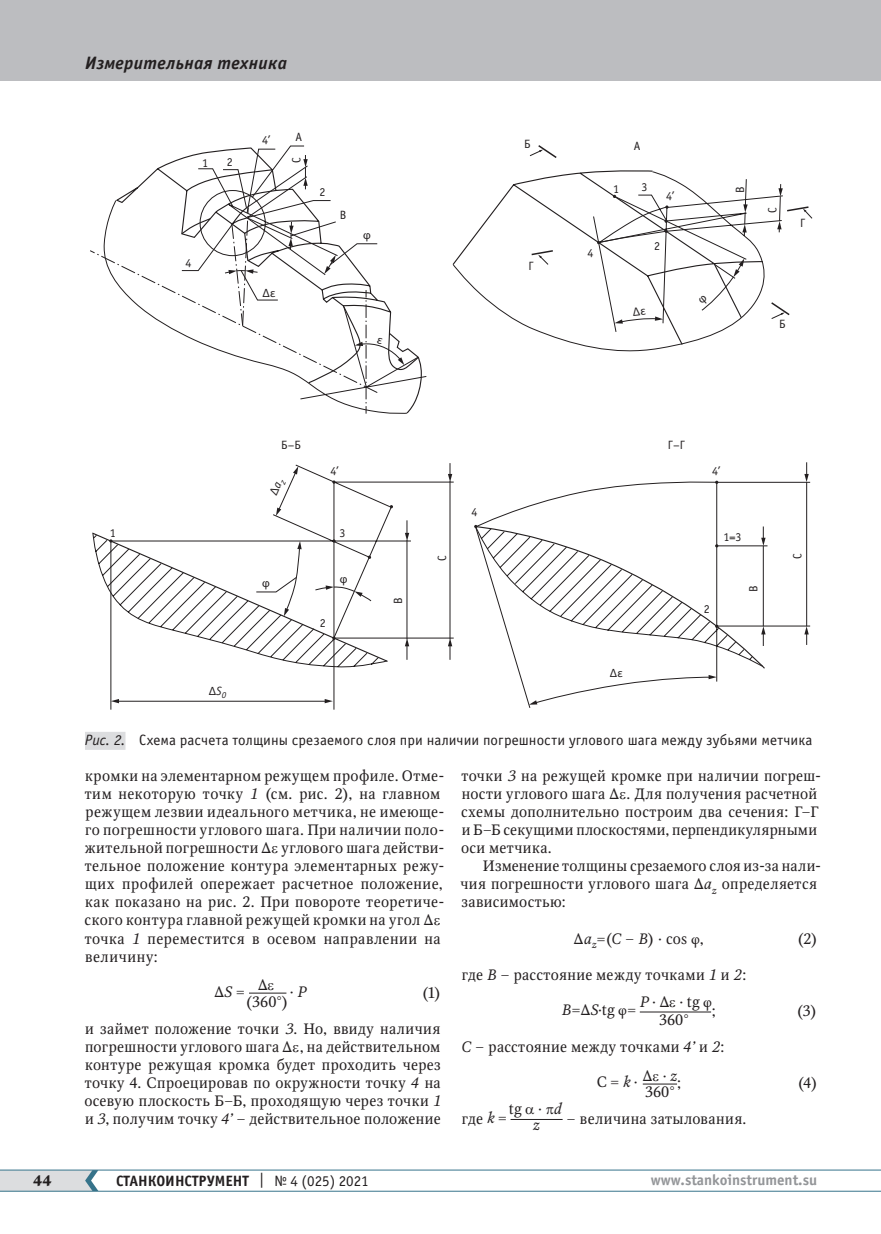
<style>
.page{position:relative;width:881px;height:1234px;background:#fff}
.page>*{position:absolute;margin:0;border:0;box-sizing:border-box;transform-origin:0 0}
.t1{font:italic 700 18px "Officina Sans C";letter-spacing:.015em;color:#231f20}
.t2{font:15px/18px "Octava";letter-spacing:.025em;color:#231f20}
.t3{font:15px "Officina Sans C";letter-spacing:.005em;color:#231f20}
.t4{font:700 15px "Officina Sans C";color:#231f20}
.t5{font:700 15px "Officina Sans C";color:#939598}
.t6{font:700 15px "Octava";color:#231f20}
.t7{font:12px "Officina Sans C";color:#231f20}
.t8{font:12px "Myriad Pro";color:#231f20}
.s1{font-family:"Officina Sans C";font-style:italic}
.s2{font-style:italic}
.s3{font-family:"Minion Pro"}
.s4{font-weight:400}
</style>
<div class="page">
<hr style="left:0;top:1190px;width:880px;height:1px;background:#36738a">
<hr style="left:0;top:1169px;width:880px;height:1px;background:#36738a">
<svg style="left:0;top:1169px;width:98px;height:21px;background:#ccd4d8"></svg>
<div style="left:0;top:0;width:880px;height:81px;background:#bcbdc0"></div>
<hr style="left:249px;top:992px;width:37px;height:1px;background:#231f20">
<hr style="left:639px;top:1011px;width:71px;height:1px;background:#231f20">
<hr style="left:642px;top:1083px;width:34px;height:1px;background:#231f20">
<hr style="left:510px;top:1118px;width:52px;height:1px;background:#231f20">
<svg style="left:112px;top:200px;width:315px;height:213px"></svg>
<svg style="left:90px;top:207px;width:91px;height:186px"></svg>
<svg style="left:452px;top:171px;width:282px;height:181px"></svg>
<svg style="left:529px;top:145px;width:28px;height:13px"></svg>
<svg style="left:92px;top:480px;width:717px;height:189px"></svg>
<svg style="left:760px;top:626px;width:5px;height:8px"></svg>
<hr style="left:762px;top:545px;width:1px;height:81px;background:#231f20">
<svg style="left:760px;top:526px;width:5px;height:19px"></svg>
<svg style="left:804px;top:462px;width:4px;height:20px"></svg>
<hr style="left:806px;top:482px;width:1px;height:144px;background:#231f20">
<svg style="left:804px;top:626px;width:4px;height:18px"></svg>
<svg style="left:474px;top:525px;width:244px;height:183px"></svg>
<hr style="left:110px;top:540px;width:1px;height:169px;background:#231f20">
<hr style="left:333px;top:482px;width:1px;height:227px;background:#231f20">
<svg style="left:447px;top:641px;width:5px;height:18px"></svg>
<svg style="left:404px;top:641px;width:5px;height:18px"></svg>
<svg style="left:111px;top:464px;width:343px;height:177px"></svg>
<svg style="left:276px;top:507px;width:5px;height:9px"></svg>
<svg style="left:293px;top:466px;width:5px;height:8px"></svg>
<svg style="left:109px;top:539px;width:262px;height:164px"></svg>
<div style="left:85px;top:731px;width:40px;height:18px;background:#dcdddf"></div>
<svg style="left:181px;top:145px;width:223px;height:268px"></svg>
<svg style="left:529px;top:178px;width:283px;height:146px"></svg>
<svg style="left:269px;top:479px;width:17px;height:16px"></svg>
<p class="t1" style="left:85px;top:53px;width:203px">Измерительная техника</p>
<p class="t7" style="left:202px;top:156px;width:7px">1</p>
<p class="t7" style="left:226px;top:155px;width:7px">2</p>
<p class="t7" style="left:185px;top:256px;width:7px">4</p>
<p class="t7" style="left:262px;top:134px;width:10px">4’</p>
<p class="t7" style="left:295px;top:130px;width:8px">А</p>
<p class="t7" style="left:290px;top:163px;width:7px;rotate:-90deg">С</p>
<p class="t7" style="left:319px;top:186px;width:7px">2</p>
<p class="t7" style="left:340px;top:208px;width:8px">В</p>
<p class="t8" style="left:363px;top:228px;width:9px">φ</p>
<p class="t8" style="left:262px;top:285px;width:14px">Δε</p>
<p class="t7" style="left:524px;top:137px;width:8px">Б</p>
<p class="t7" style="left:528px;top:259px;width:7px">Г</p>
<p class="t7" style="left:587px;top:246px;width:7px">4</p>
<p class="t7" style="left:633px;top:139px;width:8px">А</p>
<p class="t7" style="left:612px;top:182px;width:7px">1</p>
<p class="t7" style="left:641px;top:180px;width:7px">3</p>
<p class="t7" style="left:665px;top:190px;width:10px">4’</p>
<p class="t7" style="left:653px;top:239px;width:7px">2</p>
<p class="t7" style="left:733px;top:193px;width:8px;rotate:-90deg">В</p>
<p class="t7" style="left:765px;top:213px;width:7px;rotate:-90deg">С</p>
<p class="t7" style="left:800px;top:217px;width:7px">Г</p>
<p class="t7" style="left:778px;top:317px;width:8px">Б</p>
<p class="t7" style="left:281px;top:438px;width:21px">Б–Б</p>
<p class="t7" style="left:667px;top:438px;width:19px">Г–Г</p>
<p class="t7" style="left:330px;top:464px;width:10px">4’</p>
<p class="t7" style="left:712px;top:464px;width:10px">4’</p>
<p class="t7" style="left:110px;top:526px;width:7px">1</p>
<p class="t7" style="left:339px;top:526px;width:7px">3</p>
<p class="t7" style="left:471px;top:505px;width:7px">4</p>
<p class="t7" style="left:723px;top:530px;width:19px">1=3</p>
<p class="t8" style="left:262px;top:575px;width:9px">φ</p>
<p class="t7" style="left:320px;top:616px;width:7px">2</p>
<p class="t8" style="left:340px;top:571px;width:9px">φ</p>
<p class="t7" style="left:391px;top:603px;width:8px;rotate:-90deg">В</p>
<p class="t7" style="left:435px;top:561px;width:7px;rotate:-90deg">С</p>
<p class="t7" style="left:790px;top:559px;width:7px;rotate:-90deg">С</p>
<p class="t8" style="left:609px;top:665px;width:14px">Δε</p>
<p class="t7" style="left:703px;top:602px;width:7px">2</p>
<p class="t7" style="left:746px;top:591px;width:8px;rotate:-90deg">В</p>
<p class="t8" style="left:209px;top:683px;width:19px">Δ<span class="s1">S</span><sub>0</sub></p>
<p class="t3" style="left:85px;top:732px;width:728px"><span class="s2">Рис. 2.</span> Схема расчета толщины срезаемого слоя при наличии погрешности углового шага между зубьями метчика</p>
<p class="t2" style="left:84px;top:767px;width:361px">кромки на элементарном режущем профиле. Отме&shy;тим некоторую точку <span class="s2">1</span> (см. рис. 2), на главном режущем лезвии идеального метчика, не имеюще&shy;го погрешности углового шага. При наличии поло&shy;жительной погрешности Δ углового шага действи&shy;тельное положение контура элементарных режу&shy;щих профилей опережает расчетное положение, как показано на рис. 2. При повороте теоретиче&shy;ского контура главной режущей кромки на угол Δ точка <span class="s2">1</span> переместится в осевом направлении на величину:</p>
<p class="t2" style="left:214px;top:982px;width:32px">∆<span class="s2">S</span> =</p>
<p class="t2" style="left:290px;top:982px;width:18px">· <span class="s2">P</span></p>
<p class="t2" style="left:246px;top:976px;width:44px;line-height:16.8px;text-align:center">∆ (360°)</p>
<p class="t2" style="left:422px;top:983px;width:20px">(1)</p>
<p class="t2" style="left:84px;top:1019px;width:358px;text-align:justify">и займет положение точки <span class="s2">3</span>. Но, ввиду наличия погрешности углового шага Δ , на действительном контуре режущая кромка будет проходить через точку 4. Спроецировав по окружности точку <span class="s2">4</span> на осевую плоскость Б–Б, проходящую через точки <span class="s2">1 </span>и <span class="s2">3</span>, получим точку <span class="s2">4’</span> – действительное положение</p>
<p class="t2" style="left:461px;top:767px;width:361px">точки <span class="s2">3</span> на режущей кромке при наличии погреш&shy;ности углового шага Δ . Для получения расчетной схемы дополнительно построим два сечения: Г–Г и Б–Б секущими плоскостями, перпендикулярными оси метчика.</p>
<p class="t2" style="left:460px;top:857px;width:362px;text-indent:22px">Изменение толщины срезаемого слоя из-за нали&shy;чия погрешности углового шага Δ<span class="s2">a</span><sub>z</sub> определяется зависимостью:</p>
<p class="t2" style="left:573px;top:929px;width:131px">Δ<span class="s2">a</span><sub>z</sub>=(<span class="s2">C</span> – <span class="s2">B</span>) ⋅ cos <span class="s3">φ</span>,</p>
<p class="t2" style="left:797px;top:929px;width:21px">(2)</p>
<p class="t2" style="left:461px;top:965px;width:286px">где <span class="s2">В</span> – расстояние между точками <span class="s2">1</span> и <span class="s2">2</span>:</p>
<p class="t2" style="left:658px;top:1010px;width:31px">360°</p>
<p class="t2" style="left:639px;top:992px;width:74px"><span class="s2">P</span> · ∆ · tg<span class="s3">φ</span></p>
<p class="t2" style="left:711px;top:1001px;width:5px">;</p>
<p class="t2" style="left:796px;top:1001px;width:21px">(3)</p>
<p class="t2" style="left:461px;top:1037px;width:265px"><span class="s2">C</span> – расстояние между точками <span class="s2">4’</span> и <span class="s2">2</span>:</p>
<p class="t2" style="left:644px;top:1082px;width:31px">360°</p>
<p class="t2" style="left:561px;top:1000px;width:76px"><span class="s2">B</span>=∆<span class="s2">S</span>·tg <span class="s3">φ</span>=</p>
<p class="t2" style="left:596px;top:1072px;width:86px">C = <span class="s2">k</span> · ∆ · <sup>z</sup>;</p>
<p class="t2" style="left:797px;top:1073px;width:21px">(4)</p>
<p class="t2" style="left:461px;top:1109px;width:47px">где <span class="s2">k =</span></p>
<p class="t2" style="left:509px;top:1100px;width:54px;line-height:16px;text-align:center">tg · <span class="s2">d z</span></p>
<p class="t2" style="left:566px;top:1109px;width:181px">– величина затылования.</p>
<p class="t6" style="left:33px;top:1170px;width:20px">44</p>
<p class="t4" style="left:116px;top:1171px;width:254px">СТАНКОИНСТРУМЕНТ <span class="s4">| № 4 (025) 2021</span></p>
<p class="t5" style="left:650px;top:1171px;width:168px">www.stankoinstrument.su</p>
</div>
